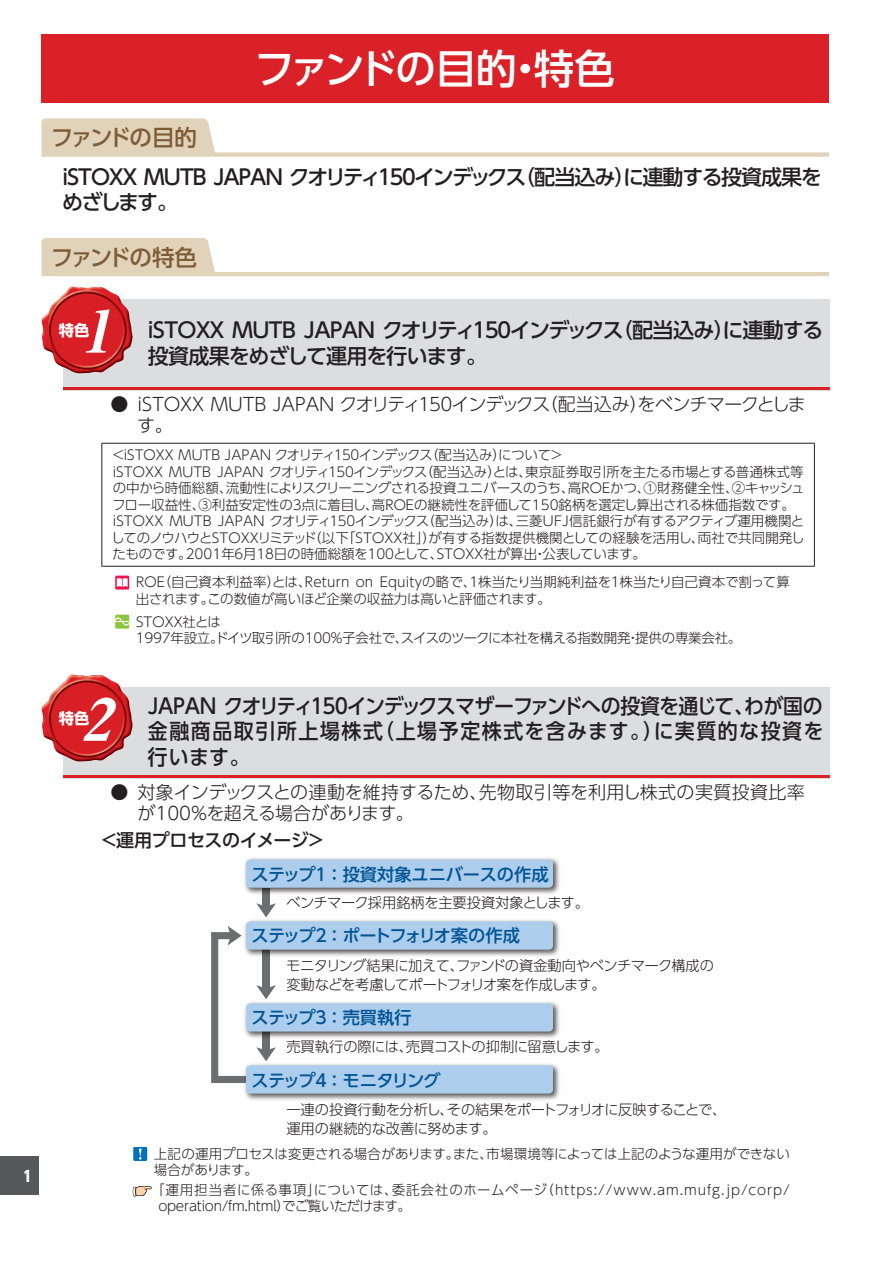
<style>
.page{position:relative;width:893px;height:1263px;background:#fff}
.page>*{position:absolute;margin:0;border:0;box-sizing:border-box;transform-origin:0 0}
.t1{font:italic 58.5px "Midashi Min Pr 5 MA31";color:#fff;scale:1.04 1}
.t2{font:500 40.5px "UD Shin Go Pro";letter-spacing:-.06em;color:#fff}
.t3{font:500 22.5px "UD Shin Go Pro";letter-spacing:-.095em;color:#7e5d36}
.t4{font:500 21px/25.5px "UD Shin Go Pro";letter-spacing:-.065em;color:#231f20;text-align:justify;scale:.95 1}
.t5{font:500 21px/25.5px "UD Shin Go Pro";letter-spacing:-.1em;color:#231f20}
.t6{font:500 21px/25.5px "UD Shin Go Pro";letter-spacing:-.145em;color:#231f20}
.t7{font:300 18px/21px "UD Shin Go Pro";letter-spacing:-.005em;color:#231f20}
.t8{font:300 18px/21px "UD Shin Go Pro";letter-spacing:-.13em;color:#231f20}
.t9{font:500 18px "UD Shin Go Pro";letter-spacing:-.025em;color:#231f20}
.t10{font:500 17.25px "UD Shin Go Pro";letter-spacing:-.105em;color:#005495}
.t11{font:500 17.25px "UD Shin Go Pro";letter-spacing:-.01em;color:#005495}
.t12{font:500 17.25px "UD Shin Go Pro";letter-spacing:-.045em;color:#005495}
.t13{font:700 15.3px "UD Shin Go Pro";color:#fff}
.t14{font:800 15px "UD Shin Go Pro";color:#fff;scale:.9 1}
.t15{font:300 14.25px/19.5px "UD Shin Go Pro";letter-spacing:-.03em;color:#231f20}
.t16{font:300 13.5px/16.5px "UD Shin Go Pro";letter-spacing:-.02em;color:#231f20}
.t17{font:300 13.5px/16.5px "UD Shin Go Pro";color:#231f20}
.t18{font:300 13.5px/16.5px "UD Shin Go Pro";letter-spacing:.03em;color:#231f20}
.t19{font:300 13.5px "UD Shin Go Pro";letter-spacing:-.1em;color:#231f20}
.t20{font:300 13.5px "UD Shin Go Pro";letter-spacing:-.08em;color:#231f20}
.t21{font:300 13.5px "UD Shin Go Pro";letter-spacing:-.175em;color:#231f20}
</style>
<div class="page">
<div style="left:0;top:1157px;width:38px;height:38px;background:#57585a"></div>
<div style="left:41px;top:35px;width:788px;height:68px;background:#da2128"></div>
<svg style="left:41px;top:118px;width:788px;height:39px"></svg>
<svg style="left:41px;top:238px;width:788px;height:38px"></svg>
<div style="left:63px;top:299px;width:766px;height:91px;background:#dcdddf"></div>
<hr style="left:63px;top:387px;width:766px;height:3px;background:#da2128">
<img style="left:41px;top:286px;width:92px;height:88px">
<hr style="left:101px;top:443px;width:714px;height:1px;background:#231f20">
<hr style="left:101px;top:444px;width:1px;height:122px;background:#231f20">
<hr style="left:814px;top:444px;width:1px;height:122px;background:#231f20">
<hr style="left:101px;top:566px;width:714px;height:1px;background:#231f20">
<svg style="left:115px;top:576px;width:14px;height:14px"></svg>
<svg style="left:117px;top:578px;width:11px;height:9px"></svg>
<div style="left:115px;top:615px;width:14px;height:14px;background:#8bc63e"></div>
<svg style="left:115px;top:617px;width:14px;height:9px"></svg>
<div style="left:63px;top:687px;width:766px;height:91px;background:#dcdddf"></div>
<hr style="left:63px;top:775px;width:766px;height:3px;background:#da2128">
<img style="left:41px;top:675px;width:92px;height:87px">
<div style="left:263px;top:888px;width:7px;height:19px;background:#6c6d70"></div>
<svg style="left:256px;top:903px;width:20px;height:14px"></svg>
<svg style="left:211px;top:926px;width:65px;height:157px"></svg>
<img style="left:244px;top:858px;width:316px;height:39px">
<div style="left:246px;top:859px;width:307px;height:29px;background:#accdeb;border-radius:4px"></div>
<img style="left:241px;top:917px;width:319px;height:42px">
<div style="left:246px;top:921px;width:307px;height:29px;background:#accdeb;border-radius:4px"></div>
<img style="left:241px;top:999px;width:319px;height:41px">
<div style="left:246px;top:1003px;width:307px;height:28px;background:#accdeb;border-radius:4px"></div>
<img style="left:241px;top:1061px;width:319px;height:39px">
<div style="left:246px;top:1065px;width:307px;height:28px;background:#accdeb;border-radius:4px"></div>
<div style="left:133px;top:1147px;width:14px;height:14px;background:#0072bc"></div>
<svg style="left:139px;top:1148px;width:3px;height:11px"></svg>
<svg style="left:132px;top:1186px;width:20px;height:11px"></svg>
<p class="t14" style="left:23px;top:1163px;width:11px">1</p>
<h2 class="t2" style="left:254px;top:36px;width:362px">ファンドの目的・特色</h2>
<h3 class="t3" style="left:51px;top:119px;width:147px">ファンドの目的</h3>
<h3 class="t6" style="left:62px;top:164px;width:761px;text-indent:-7px">ｉＳＴＯＸＸ ＭＵＴＢ ＪＡＰＡＮ クオリティ１５０インデックス（配当込み）に連動する投資成果をめざします。</h3>
<h3 class="t3" style="left:51px;top:239px;width:148px">ファンドの特色</h3>
<h1 class="t1" style="left:80px;top:286px;width:49px">1</h1>
<h3 class="t5" style="left:148px;top:317px;width:677px;text-indent:-8px">ｉＳＴＯＸＸ ＭＵＴＢ ＪＡＰＡＮ クオリティ１５０インデックス（配当込み）に連動する投資成果をめざして運用を行います。</h3>
<h3 class="t8" style="left:137px;top:393px;width:670px;text-indent:-27px">● ｉＳＴＯＸＸ ＭＵＴＢ ＪＡＰＡＮ クオリティ１５０インデックス（配当込み）をベンチマークとします。</h3>
<p class="t21" style="left:111px;top:444px;width:453px">＜ｉＳＴＯＸＸ ＭＵＴＢ ＪＡＰＡＮ クオリティ１５０インデックス（配当込み）について＞</p>
<p class="t20" style="left:108px;top:461px;width:697px">ｉＳＴＯＸＸ ＭＵＴＢ ＪＡＰＡＮ クオリティ１５０インデックス（配当込み）とは、東京証券取引所を主たる市場とする普通株式等</p>
<p class="t16" style="left:113px;top:479px;width:694px">の中から時価総額、流動性によりスクリーニングされる投資ユニバースのうち、高ＲＯＥかつ、①財務健全性、②キャッシュ</p>
<p class="t16" style="left:112px;top:496px;width:684px">フロー収益性、③利益安定性の３点に着目し、高ＲＯＥの継続性を評価して150銘柄を選定し算出される株価指数です。</p>
<p class="t19" style="left:108px;top:510px;width:698px">ｉＳＴＯＸＸ ＭＵＴＢ ＪＡＰＡＮ クオリティ１５０インデックス（配当込み）は、三菱ＵＦＪ信託銀行が有するアクティブ運用機関と</p>
<p class="t16" style="left:111px;top:529px;width:695px">してのノウハウとSTOXXリミテッド（以下「ＳＴＯＸＸ社」）が有する指数提供機関としての経験を活用し、両社で共同開発し</p>
<p class="t16" style="left:112px;top:545px;width:535px">たものです。2001年６月18日の時価総額を100として、ＳＴＯＸＸ社が算出・公表しています。</p>
<p class="t17" style="left:133px;top:574px;width:658px">ＲＯＥ（自己資本利益率）とは、Return on Equityの略で、１株当たり当期純利益を１株当たり自己資本で割って算出されます。この数値が高いほど企業の収益力は高いと評価されます。</p>
<p class="t16" style="left:133px;top:613px;width:610px">ＳＴＯＸＸ社とは<br>1997年設立。ドイツ取引所の100％子会社で、スイスのツークに本社を構える指数開発・提供の専業会社。</p>
<p class="t13" style="left:59px;top:318px;width:32px">特色</p>
<h1 class="t1" style="left:80px;top:674px;width:49px">2</h1>
<h3 class="t4" style="left:143px;top:692px;width:717px">ＪＡＰＡＮ クオリティ１５０インデックスマザーファンドへの投資を通じて、わが国の金融商品取引所上場株式（上場予定株式を含みます。）に実質的な投資を行います。</h3>
<h3 class="t7" style="left:137px;top:781px;width:669px;text-indent:-27px">● 対象インデックスとの連動を維持するため、先物取引等を利用し株式の実質投資比率が100％を超える場合があります。</h3>
<h3 class="t9" style="left:100px;top:825px;width:227px">＜運用プロセスのイメージ＞</h3>
<p class="t11" style="left:252px;top:860px;width:299px">ステップ１ ：投資対象ユニバースの作成</p>
<p class="t15" style="left:286px;top:892px;width:304px">ベンチマーク採用銘柄を主要投資対象とします。</p>
<p class="t10" style="left:252px;top:921px;width:270px">ステップ２ ：ポートフォリオ案の作成</p>
<p class="t15" style="left:286px;top:955px;width:429px">モニタリング結果に加えて、ファンドの資金動向やベンチマーク構成の変動などを考慮してポートフォリオ案を作成します。</p>
<p class="t12" style="left:252px;top:1004px;width:162px">ステップ３ ：売買執行</p>
<p class="t15" style="left:286px;top:1036px;width:324px">売買執行の際には、売買コストの抑制に留意します。</p>
<p class="t10" style="left:252px;top:1066px;width:191px">ステップ４ ：モニタリング</p>
<p class="t15" style="left:286px;top:1099px;width:442px">一連の投資行動を分析し、その結果をポートフォリオに反映することで、運用の継続的な改善に努めます。</p>
<p class="t16" style="left:154px;top:1145px;width:637px">上記の運用プロセスは変更される場合があります。また、市場環境等によっては上記のような運用ができない場合があります。</p>
<p class="t18" style="left:158px;top:1181px;width:633px;text-indent:-7px">「運用担当者に係る事項」については、委託会社のホームページ（https://www.am.mufg.jp/corp/ operation/fm.html）でご覧いただけます。</p>
<p class="t13" style="left:59px;top:706px;width:32px">特色</p>
</div>
